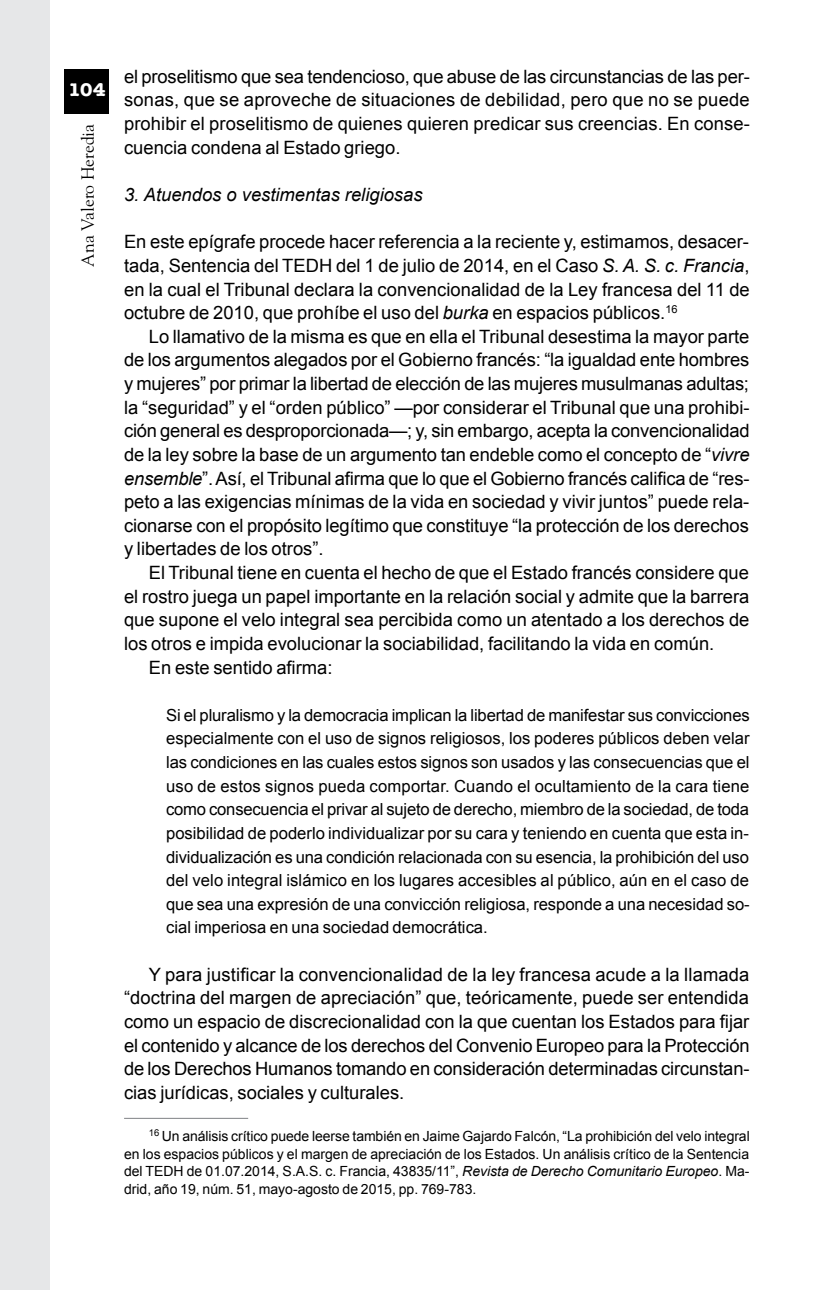
<style>
.page{position:relative;width:819px;height:1290px;background:#fff}
.page>*{position:absolute;margin:0;border:0;box-sizing:border-box;transform-origin:0 0}
.t1{font:700 18.9px "American Typewriter";color:#fff}
.t2{font:18.38px/23.6px "Arial";color:#000;text-align:justify}
.t3{font:italic 18.38px "Arial";color:#000}
.t4{font:17.5px "Goudy Std";color:#000}
.t5{font:16.62px/23.6px "Arial";color:#000;text-align:justify}
.t6{font:14px/17.5px "Arial";color:#000;text-align:justify}
.s1{font-style:italic}
</style>
<div class="page">
<div style="left:0;top:0;width:50px;height:1290px;background:#e6e7e8"></div>
<div style="left:65px;top:69px;width:44px;height:45px;background:#000"></div>
<hr style="left:124px;top:1118px;width:124px;height:1px;background:#808285">
<p class="t1" style="left:68px;top:74px;width:39px">104</p>
<p class="t4" style="left:77px;top:267px;width:144px;rotate:-90deg">Ana Valero Heredia</p>
<p class="t2" style="left:124px;top:65px;width:627px">el proselitismo que sea tendencioso, que abuse de las circunstancias de las per&shy;sonas, que se aproveche de situaciones de debilidad, pero que no se puede prohibir el proselitismo de quienes quieren predicar sus creencias. En conse&shy;cuencia condena al Estado griego.</p>
<p class="t3" style="left:124px;top:183px;width:300px">3. Atuendos o vestimentas religiosas</p>
<p class="t2" style="left:124px;top:230px;width:627px">En este epígrafe procede hacer referencia a la reciente y, estimamos, desacer&shy;tada, Sentencia del TEDH del 1 de julio de 2014, en el Caso <span class="s1">S. A. S. c. Francia</span>, en la cual el Tribunal declara la convencionalidad de la Ley francesa del 11 de octubre de 2010, que prohíbe el uso del <span class="s1">burka</span> en espacios públicos.<sup>16</sup></p>
<p class="t2" style="left:124px;top:325px;width:627px;text-indent:25px">Lo llamativo de la misma es que en ella el Tribunal desestima la mayor parte de los argumentos alegados por el Gobierno francés: “la igualdad ente hombres y mujeres” por primar la libertad de elección de las mujeres musulmanas adultas; la “seguridad” y el “orden público” —por considerar el Tribunal que una prohibi&shy;ción general es desproporcionada—; y, sin embargo, acepta la convencionalidad de la ley sobre la base de un argumento tan endeble como el concepto de “<span class="s1">vivre ensemble</span>”.-Así,-el-Tribunal-afirma-que-lo-que-el-Gobierno-francés-califica-de-“res&shy;peto a las exigencias mínimas de la vida en sociedad y vivir juntos” puede rela&shy;cionarse con el propósito legítimo que constituye “la protección de los derechos y libertades de los otros”.</p>
<p class="t2" style="left:149px;top:561px;width:601px">El Tribunal tiene en cuenta el hecho de que el Estado francés considere que</p>
<p class="t2" style="left:124px;top:585px;width:626px">el rostro juega un papel importante en la relación social y admite que la barrera</p>
<p class="t2" style="left:124px;top:608px;width:627px">que supone el velo integral sea percibida como un atentado a los derechos de</p>
<p class="t2" style="left:124px;top:632px;width:591px">los otros e impida evolucionar la sociabilidad, facilitando la vida en común.</p>
<p class="t2" style="left:149px;top:655px;width:185px">En-este-sentido-afirma:</p>
<p class="t5" style="left:166px;top:703px;width:585px">Si el pluralismo y la democracia implican la libertad de manifestar sus convicciones especialmente con el uso de signos religiosos, los poderes públicos deben velar las condiciones en las cuales estos signos son usados y las consecuencias que el uso de estos signos pueda comportar. Cuando el ocultamiento de la cara tiene como consecuencia el privar al sujeto de derecho, miembro de la sociedad, de toda posibilidad de poderlo individualizar por su cara y teniendo en cuenta que esta in&shy;dividualización es una condición relacionada con su esencia, la prohibición del uso del velo integral islámico en los lugares accesibles al público, aún en el caso de que sea una expresión de una convicción religiosa, responde a una necesidad so&shy;cial imperiosa en una sociedad democrática.</p>
<p class="t2" style="left:124px;top:963px;width:632px;text-align:left;text-indent:25px">Y-para-justificar-la-convencionalidad-de-la-ley-francesa-acude-a-la-llamada-“doctrina del margen de apreciación” que, teóricamente, puede ser entendida como-un-espacio-de-discrecionalidad-con-la-que-cuentan-los-Estados-para-fijar&shy;el contenido y alcance de los derechos del Convenio Europeo para la Protección de los Derechos Humanos tomando en consideración determinadas circunstan&shy;cias jurídicas, sociales y culturales.</p>
<p class="t6" style="left:124px;top:1127px;width:627px;text-indent:25px"><sup>16</sup> Un análisis crítico puede leerse también en Jaime Gajardo Falcón, “La prohibición del velo integral en los espacios públicos y el margen de apreciación de los Estados. Un análisis crítico de la Sentencia del TEDH de 01.07.2014, S.A.S. c. Francia, 43835/11”, <span class="s1">Revista de Derecho Comunitario Europeo</span>. Ma&shy;drid, año 19, núm. 51, mayo-agosto de 2015, pp. 769-783.</p>
</div>
